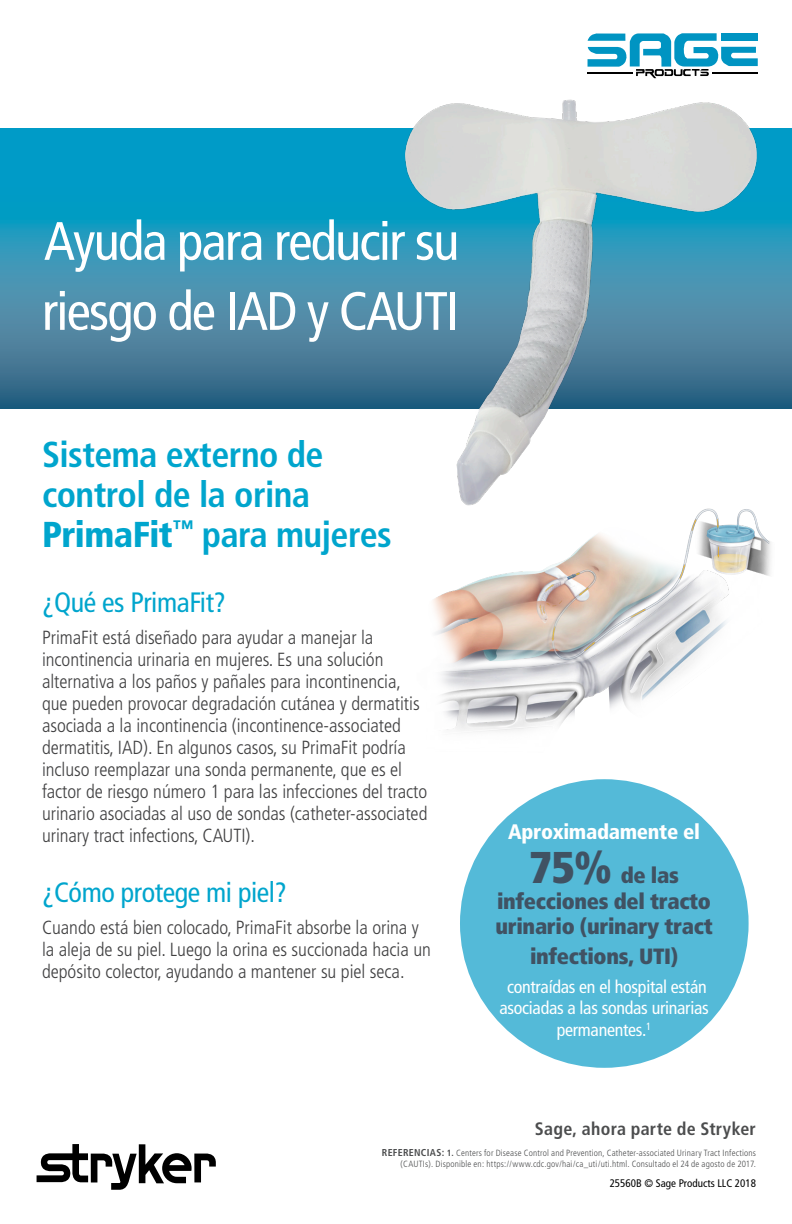
<style>
.page{position:relative;width:792px;height:1224px;background:#fff}
.page>*{position:absolute;margin:0;border:0;box-sizing:border-box;transform-origin:0 0}
.t1{font:condensed 54px "Frutiger";letter-spacing:-.03em;color:#fff}
.t2{font:700 condensed 36px/40px "Frutiger";letter-spacing:-.015em;color:#00a5cd}
.t3{font:condensed 28px "Frutiger";letter-spacing:-.015em;color:#00a5cd}
.product_header{font:900 condensed 22.2px/25.8px "Frutiger";letter-spacing:-.015em;color:#405263;text-align:center}
.product_header-2{font:900 condensed 21px "Frutiger";letter-spacing:-.015em;color:#fff}
.t4{font:300 condensed 19px/22px "Frutiger";color:#404041}
.product_header-3{font:condensed 18px/21.4px "Frutiger";letter-spacing:-.015em;color:#fff;text-align:center}
.t5{font:700 condensed 18px "Frutiger";letter-spacing:.015em;color:#4c4d4e}
.t6{font:condensed 11px "Frutiger";color:#000}
.t7{font:300 condensed 9px/10.8px "Frutiger";letter-spacing:.02em;color:#4c4d4e;text-align:right}
.s1{font-weight:900}
.s2{font-size:44.4px}
.s3{font-weight:700;font-size:10px}
.s4{font-weight:700}
</style>
<div class="page">
<svg style="left:0;top:129px;width:356px;height:279px;background:#2a8db0"></svg>
<svg style="left:37px;top:1144px;width:179px;height:45px"></svg>
<div style="left:460px;top:779px;width:289px;height:289px;background:#54bad8;border-radius:50%"></div>
<img style="left:432px;top:530px;width:339px;height:202px">
<img style="left:356px;top:33px;width:436px;height:497px">
<p class="t1" style="left:44px;top:210px;width:417px">Ayuda para reducir su</p>
<p class="t1" style="left:42px;top:280px;width:419px">riesgo de IAD y CAUTI</p>
<p class="t2" style="left:42px;top:435px;width:351px">Sistema externo de control de la orina<br><span class="s1">PrimaFit</span><sup>™</sup> para mujeres</p>
<p class="t3" style="left:42px;top:586px;width:185px">¿Qué es PrimaFit?</p>
<p class="t4" style="left:42px;top:627px;width:387px">PrimaFit está diseñado para ayudar a manejar la incontinencia urinaria en mujeres. Es una solución alternativa a los paños y pañales para incontinencia, que pueden provocar degradación cutánea y dermatitis asociada a la incontinencia (incontinence-associated dermatitis, IAD). En algunos casos, su PrimaFit podría incluso reemplazar una sonda permanente, que es el factor de riesgo número 1 para las infecciones del tracto urinario asociadas al uso de sondas (catheter-associated urinary tract infections, CAUTI).</p>
<p class="t3" style="left:42px;top:876px;width:247px">¿Cómo protege mi piel?</p>
<p class="t4" style="left:42px;top:917px;width:390px">Cuando está bien colocado, PrimaFit absorbe la orina y la aleja de su piel. Luego la orina es succionada hacia un depósito colector, ayudando a mantener su piel seca.</p>
<p class="product_header-2" style="left:508px;top:819px;width:193px">Aproximadamente el</p>
<p class="product_header" style="left:495px;top:862px;width:219px"><span class="s2">75%</span> de las infecciones del tracto urinario (urinary tract</p>
<p class="product_header" style="left:530px;top:943px;width:150px">infections, UTI)</p>
<p class="product_header-3" style="left:499px;top:976px;width:211px">contraídas en el hospital están asociadas a las sondas urinarias permanentes.<sup>1</sup></p>
<p class="t5" style="left:535px;top:1118px;width:223px">Sage, ahora parte de Stryker</p>
<p class="t7" style="left:382px;top:1148px;width:376px"><span class="s3">REFERENCIAS:</span> <span class="s4">1.</span> Centers for Disease Control and Prevention, Catheter-associated Urinary Tract Infections (CAUTIs). Disponible en: https://www.cdc.gov/hai/ca_uti/uti.html. Consultado el 24 de agosto de 2017.</p>
<p class="t6" style="left:610px;top:1176px;width:148px">25560B © Sage Products LLC 2018</p>
</div>
